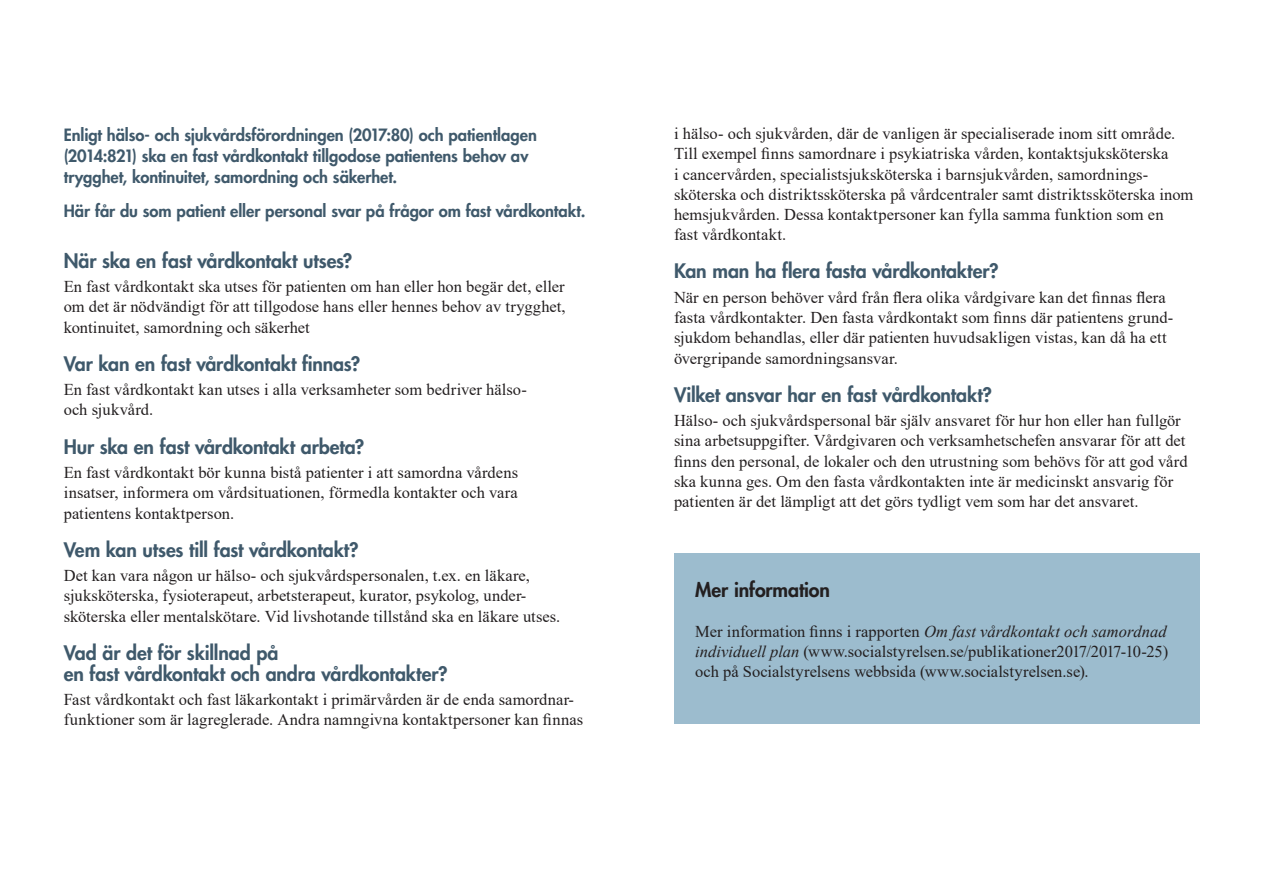
<style>
.page{position:relative;width:1263px;height:893px;background:#fff}
.page>*{position:absolute;margin:0;border:0;box-sizing:border-box;transform-origin:0 0}
.Rubrik_2{font:800 19.5px/21px "Futura Std";letter-spacing:-.01em;color:#3f596b}
.Rubrik_2-2{font:800 19.5px "Futura Std";letter-spacing:-.005em;color:#231f20}
.Brödtext{font:16.5px/20.2px "Times New Roman";letter-spacing:.005em;color:#231f20}
.Ingress_Heavy{font:800 16.5px/21px "Futura Std";letter-spacing:-.005em;color:#3f596b}
.s1{font-style:italic}
</style>
<div class="page">
<div style="left:674px;top:554px;width:525px;height:170px;background:#9cbcce"></div>
<p class="Ingress_Heavy" style="left:64px;top:125px;width:475px">Enligt hälso- och sjukvårdsförordningen (2017:80) och patientlagen (2014:821) ska en fast vårdkontakt tillgodose patientens behov av trygghet, kontinuitet, samordning och säkerhet.</p>
<p class="Ingress_Heavy" style="left:64px;top:200px;width:523px">Här får du som patient eller personal svar på frågor om fast vårdkontakt.</p>
<h2 class="Rubrik_2" style="left:64px;top:250px;width:290px">När ska en fast vårdkontakt utses?</h2>
<p class="Brödtext" style="left:64px;top:276px;width:503px;text-align:justify">En fast vårdkontakt ska utses för patienten om han eller hon begär det, eller om det är nödvändigt för att tillgodose hans eller hennes behov av trygghet, kontinuitet, samordning och säkerhet</p>
<h2 class="Rubrik_2" style="left:64px;top:353px;width:298px">Var kan en fast vårdkontakt finnas?</h2>
<p class="Brödtext" style="left:64px;top:379px;width:465px">En fast vårdkontakt kan utses i alla verksamheter som bedriver hälso&shy;och sjukvård.</p>
<h2 class="Rubrik_2" style="left:64px;top:436px;width:302px">Hur ska en fast vårdkontakt arbeta?</h2>
<p class="Brödtext" style="left:64px;top:462px;width:456px;text-align:justify">En fast vårdkontakt bör kunna bistå patienter i att samordna vårdens insatser, informera om vårdsituationen, förmedla kontakter och vara patientens kontaktperson.</p>
<h2 class="Rubrik_2" style="left:64px;top:539px;width:296px">Vem kan utses till fast vårdkontakt?</h2>
<p class="Brödtext" style="left:64px;top:565px;width:498px">Det kan vara någon ur hälso- och sjukvårdspersonalen, t.ex. en läkare, sjuksköterska, fysioterapeut, arbetsterapeut, kurator, psykolog, under&shy;sköterska eller mentalskötare. Vid livshotande tillstånd ska en läkare utses.</p>
<h2 class="Rubrik_2" style="left:64px;top:642px;width:385px">Vad är det för skillnad på<br>en fast vårdkontakt och andra vårdkontakter?</h2>
<p class="Brödtext" style="left:64px;top:689px;width:521px">Fast vårdkontakt och fast läkarkontakt i primärvården är de enda samordnar&shy;funktioner som är lagreglerade. Andra namngivna kontaktpersoner kan finnas</p>
<p class="Brödtext" style="left:674px;top:123px;width:521px">i hälso- och sjukvården, där de vanligen är specialiserade inom sitt område.<br>Till exempel finns samordnare i psykiatriska vården, kontaktsjuksköterska<br>i cancervården, specialistsjuksköterska i barnsjukvården, samordnings&shy;sköterska och distriktssköterska på vårdcentraler samt distriktssköterska inom hemsjukvården. Dessa kontaktpersoner kan fylla samma funktion som en<br>fast vårdkontakt.</p>
<h2 class="Rubrik_2" style="left:674px;top:261px;width:326px">Kan man ha flera fasta vårdkontakter?</h2>
<p class="Brödtext" style="left:674px;top:287px;width:501px">När en person behöver vård från flera olika vårdgivare kan det finnas flera fasta vårdkontakter. Den fasta vårdkontakt som finns där patientens grund&shy;sjukdom behandlas, eller där patienten huvudsakligen vistas, kan då ha ett övergripande samordningsansvar.</p>
<h2 class="Rubrik_2" style="left:674px;top:384px;width:319px">Vilket ansvar har en fast vårdkontakt?</h2>
<p class="Brödtext" style="left:674px;top:410px;width:515px">Hälso- och sjukvårdspersonal bär själv ansvaret för hur hon eller han fullgör sina arbetsuppgifter. Vårdgivaren och verksamhetschefen ansvarar för att det finns den personal, de lokaler och den utrustning som behövs för att god vård ska kunna ges. Om den fasta vårdkontakten inte är medicinskt ansvarig för patienten är det lämpligt att det görs tydligt vem som har det ansvaret.</p>
<h2 class="Rubrik_2-2" style="left:695px;top:577px;width:136px">Mer information</h2>
<p class="Brödtext" style="left:695px;top:620px;width:474px;text-align:justify">Mer information finns i rapporten <span class="s1">Om fast vårdkontakt och samordnad individuell plan</span> (www.socialstyrelsen.se/publikationer2017/2017-10-25) och på Socialstyrelsens webbsida (www.socialstyrelsen.se).</p>
</div>
